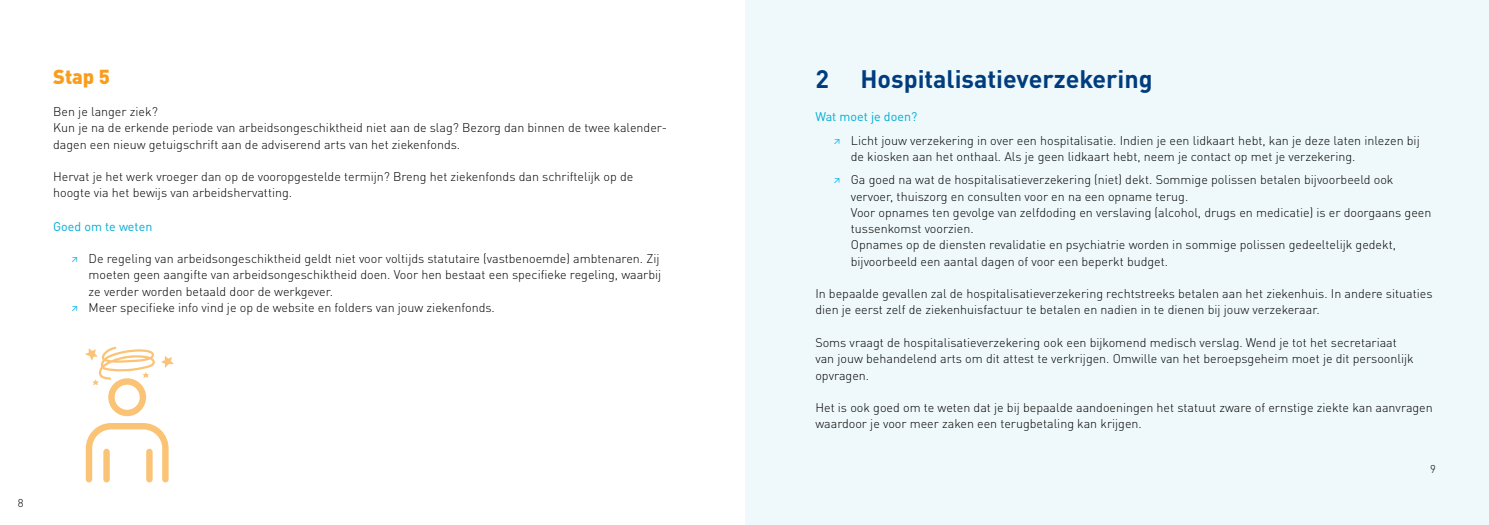
<style>
.page{position:relative;width:1489px;height:525px;background:#fff}
.page>*{position:absolute;margin:0;border:0;box-sizing:border-box;transform-origin:0 0}
.t1{font:700 25px "DINOT";color:#003c7e}
.t2{font:900 20px "DINOT";color:#f99d1c}
.t3{font:300 12.5px/16.2px "DINOT";color:#000}
.t4{font:12.5px "DINOT";color:#00acd4}
.t5{font:300 11.25px "DINOT";color:#000}
.s1{font-weight:400;font-stretch:condensed;color:#00aeef}
.s2{font-weight:400;color:#00acd4}
</style>
<div class="page">
<div style="left:745px;top:0;width:743px;height:524px;background:#eff9fb"></div>
<svg style="left:86px;top:423px;width:83px;height:59px"></svg>
<svg style="left:161px;top:356px;width:13px;height:11px"></svg>
<svg style="left:85px;top:346px;width:70px;height:70px"></svg>
<div style="left:146px;top:448px;width:7px;height:34px;background:#fbc375;border-radius:3px"></div>
<h2 class="t2" style="left:53px;top:63px;width:58px">Stap 5</h2>
<p class="t3" style="left:53px;top:103px;width:615px">Ben je langer ziek?<br>Kun je na de erkende periode van arbeidsongeschiktheid niet aan de slag? Bezorg dan binnen de twee kalender&shy;dagen een nieuw getuigschrift aan de adviserend arts van het ziekenfonds.</p>
<p class="t3" style="left:53px;top:168px;width:581px">Hervat je het werk vroeger dan op de vooropgestelde termijn? Breng het ziekenfonds dan schriftelijk op de hoogte via het bewijs van arbeidshervatting.</p>
<p class="t4" style="left:53px;top:218px;width:101px">Goed om te weten</p>
<p class="t3" style="left:71px;top:250px;width:590px"><span class="s1">↗</span> De regeling van arbeidsongeschiktheid geldt niet voor voltijds statutaire (vastbenoemde) ambtenaren. Zij</p>
<p class="t3" style="left:89px;top:266px;width:574px">moeten geen aangifte van arbeidsongeschiktheid doen. Voor hen bestaat een specifieke regeling, waarbij</p>
<p class="t3" style="left:89px;top:283px;width:246px">ze verder worden betaald door de werkgever.</p>
<p class="t3" style="left:71px;top:299px;width:425px"><span class="s1">↗</span> Meer specifieke info vind je op de website en folders van jouw ziekenfonds.</p>
<p class="t5" style="left:18px;top:495px;width:7px">8</p>
<h1 class="t1" style="left:815px;top:63px;width:15px">2</h1>
<h1 class="t1" style="left:860px;top:63px;width:294px">Hospitalisatieverzekering</h1>
<p class="t3" style="left:833px;top:105px;width:588px;line-height:23.4px;text-indent:-18px"><span class="s2">Wat moet je doen?<br></span><span class="s1">↗</span> Licht jouw verzekering in over een hospitalisatie. Indien je een lidkaart hebt, kan je deze laten inlezen bij</p>
<p class="t3" style="left:833px;top:144px;width:562px;line-height:23.4px;text-indent:18px">de kiosken aan het onthaal. Als je geen lidkaart hebt, neem je contact op met je verzekering.<br><span class="s1">↗</span> Ga goed na wat de hospitalisatieverzekering (niet) dekt. Sommige polissen betalen bijvoorbeeld ook</p>
<p class="t3" style="left:850px;top:188px;width:582px">vervoer, thuiszorg en consulten voor en na een opname terug.<br>Voor opnames ten gevolge van zelfdoding en verslaving (alcohol, drugs en medicatie) is er doorgaans geen tussenkomst voorzien.<br>Opnames op de diensten revalidatie en psychiatrie worden in sommige polissen gedeeltelijk gedekt, bijvoorbeeld een aantal dagen of voor een beperkt budget.</p>
<p class="t3" style="left:815px;top:285px;width:618px">In bepaalde gevallen zal de hospitalisatieverzekering rechtstreeks betalen aan het ziekenhuis. In andere situaties dien je eerst zelf de ziekenhuisfactuur te betalen en nadien in te dienen bij jouw verzekeraar.</p>
<p class="t3" style="left:815px;top:334px;width:600px">Soms vraagt de hospitalisatieverzekering ook een bijkomend medisch verslag. Wend je tot het secretariaat van jouw behandelend arts om dit attest te verkrijgen. Omwille van het beroepsgeheim moet je dit persoonlijk opvragen.</p>
<p class="t3" style="left:815px;top:399px;width:619px">Het is ook goed om te weten dat je bij bepaalde aandoeningen het statuut zware of ernstige ziekte kan aanvragen waardoor je voor meer zaken een terugbetaling kan krijgen.</p>
<p class="t5" style="left:1429px;top:462px;width:7px">9</p>
</div>
